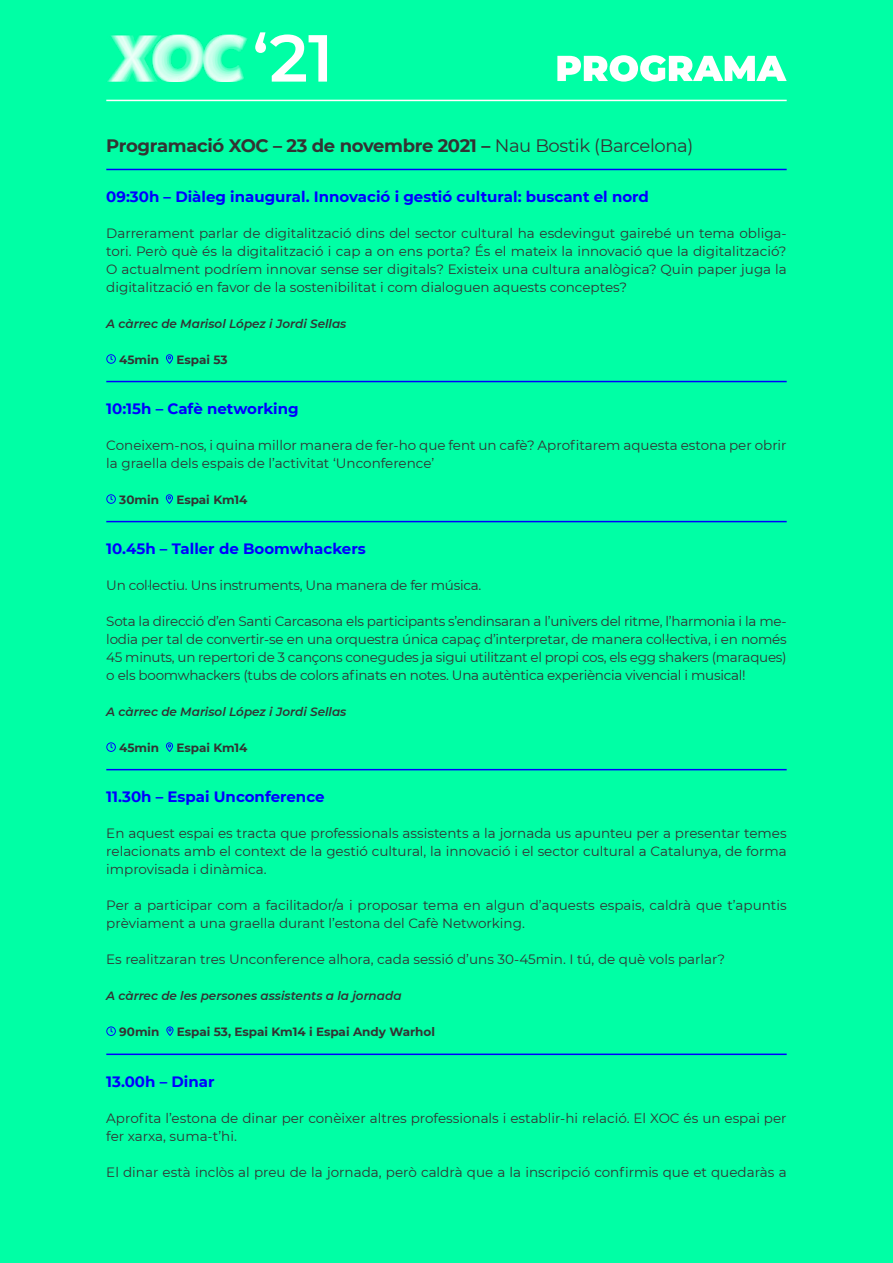
<style>
.page{position:relative;width:893px;height:1263px;background:#00ffa5}
.page>*{position:absolute;margin:0;border:0;box-sizing:border-box;transform-origin:0 0}
.t1{font:700 18px "Montserrat";letter-spacing:-.02em;color:#333}
.t2{font:700 15px "Montserrat";color:#00f}
.t3{font:13.5px/18px "Montserrat";color:#333;text-align:justify}
.t4{font:13.5px "Montserrat";letter-spacing:-.02em;color:#333}
.t5{font:italic 600 12px "Montserrat";color:#333}
.t6{font:700 12px "Montserrat";color:#333}
.s1{font-weight:400}
</style>
<div class="page">
<svg style="left:106px;top:354px;width:10px;height:10px"></svg>
<svg style="left:166px;top:354px;width:7px;height:10px"></svg>
<hr style="left:106px;top:169px;width:681px;height:1px;background:#00f">
<svg style="left:106px;top:494px;width:10px;height:10px"></svg>
<svg style="left:166px;top:494px;width:7px;height:10px"></svg>
<hr style="left:106px;top:381px;width:681px;height:1px;background:#00f">
<hr style="left:106px;top:521px;width:681px;height:1px;background:#00f">
<hr style="left:106px;top:100px;width:681px;height:1px;background:#fff">
<svg style="left:557px;top:55px;width:230px;height:27px"></svg>
<svg style="left:255px;top:32px;width:72px;height:50px"></svg>
<img style="left:107px;top:35px;width:140px;height:47px">
<svg style="left:106px;top:1026px;width:10px;height:10px"></svg>
<svg style="left:166px;top:1026px;width:8px;height:10px"></svg>
<hr style="left:106px;top:769px;width:681px;height:1px;background:#00f">
<hr style="left:106px;top:1053px;width:681px;height:2px;background:#00f">
<svg style="left:106px;top:742px;width:10px;height:10px"></svg>
<svg style="left:166px;top:742px;width:7px;height:10px"></svg>
<h1 class="t1" style="left:106px;top:132px;width:589px">Programació XOC – 23 de novembre 2021 – <span class="s1">Nau Bostik (Barcelona)</span></h1>
<p class="t2" style="left:106px;top:186px;width:544px">09:30h – Diàleg inaugural. Innovació i gestió cultural: buscant el nord</p>
<p class="t3" style="left:106px;top:223px;width:682px">Darrerament parlar de digitalització dins del sector cultural ha esdevingut gairebé un tema obliga&shy;tori. Però què és la digitalització i cap a on ens porta? És el mateix la innovació que la digitalització?<br>O actualment podríem innovar sense ser digitals? Existeix una cultura analògica? Quin paper juga la digitalització en favor de la sostenibilitat i com dialoguen aquests conceptes?</p>
<p class="t5" style="left:106px;top:315px;width:242px">A càrrec de Marisol López i Jordi Sellas</p>
<p class="t6" style="left:119px;top:351px;width:41px">45min</p>
<p class="t6" style="left:176px;top:351px;width:53px">Espai 53</p>
<p class="t2" style="left:106px;top:398px;width:194px">10:15h – Cafè networking</p>
<p class="t3" style="left:106px;top:436px;width:682px">Coneixem-nos, i quina millor manera de fer-ho que fent un cafè? Aprofitarem aquesta estona per obrir la graella dels espais de l’activitat ‘Unconference’</p>
<p class="t6" style="left:119px;top:491px;width:41px">30min</p>
<p class="t6" style="left:176px;top:491px;width:73px">Espai Km14</p>
<p class="t2" style="left:106px;top:538px;width:261px">10.45h – Taller de Boomwhackers</p>
<p class="t4" style="left:106px;top:576px;width:377px">Un col·lectiu. Uns instruments, Una manera de fer música.</p>
<p class="t3" style="left:106px;top:612px;width:682px">Sota la direcció d’en Santi Carcasona els participants s’endinsaran a l’univers del ritme, l’harmonia i la me&shy;lodia per tal de convertir-se en una orquestra única capaç d’interpretar, de manera col·lectiva, i en només 45 minuts, un repertori de 3 cançons conegudes ja sigui utilitzant el propi cos, els egg shakers (maraques) o els boomwhackers (tubs de colors afinats en notes. Una autèntica experiència vivencial i musical!</p>
<p class="t5" style="left:106px;top:703px;width:242px">A càrrec de Marisol López i Jordi Sellas</p>
<p class="t6" style="left:119px;top:739px;width:41px">45min</p>
<p class="t6" style="left:176px;top:739px;width:73px">Espai Km14</p>
<p class="t2" style="left:106px;top:786px;width:220px">11.30h – Espai Unconference</p>
<p class="t3" style="left:106px;top:824px;width:682px">En aquest espai es tracta que professionals assistents a la jornada us apunteu per a presentar temes relacionats amb el context de la gestió cultural, la innovació i el sector cultural a Catalunya, de forma improvisada i dinàmica.</p>
<p class="t3" style="left:106px;top:896px;width:682px">Per a participar com a facilitador/a i proposar tema en algun d’aquests espais, caldrà que t’apuntis prèviament a una graella durant l’estona del Cafè Networking.</p>
<p class="t3" style="left:106px;top:950px;width:620px">Es realitzaran tres Unconference alhora, cada sessió d’uns 30-45min. I tú, de què vols parlar?</p>
<p class="t5" style="left:106px;top:987px;width:297px">A càrrec de les persones assistents a la jornada</p>
<p class="t6" style="left:119px;top:1023px;width:42px">90min</p>
<p class="t6" style="left:177px;top:1023px;width:260px">Espai 53, Espai Km14 i Espai Andy Warhol</p>
<p class="t2" style="left:106px;top:1070px;width:110px">13.00h – Dinar</p>
<p class="t3" style="left:106px;top:1108px;width:682px">Aprofita l’estona de dinar per conèixer altres professionals i establir-hi relació. El XOC és un espai per fer xarxa, suma-t’hi.</p>
<p class="t3" style="left:106px;top:1162px;width:682px">El dinar està inclòs al preu de la jornada, però caldrà que a la inscripció confirmis que et quedaràs a</p>
</div>
